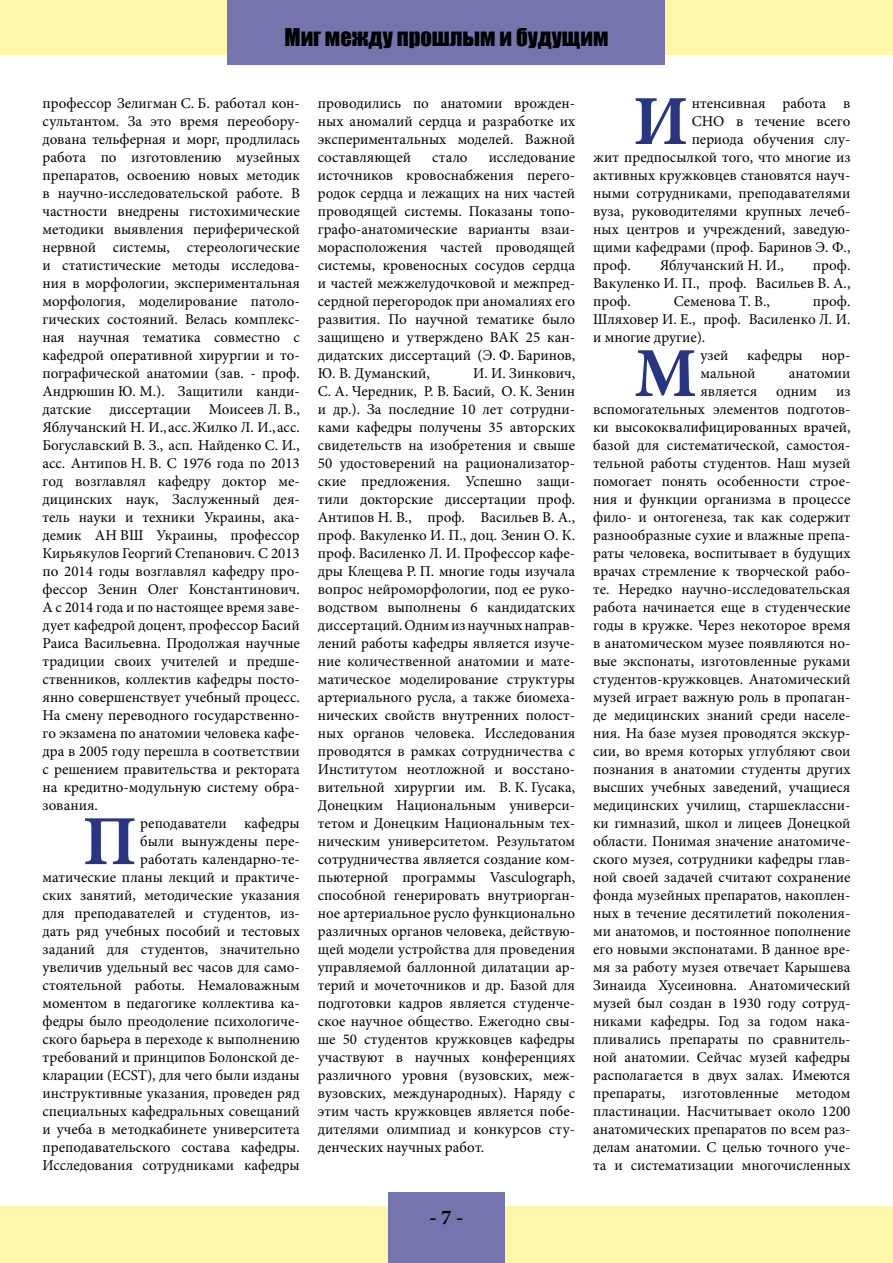
<style>
.page{position:relative;width:893px;height:1263px;background:#fff}
.page>*{position:absolute;margin:0;border:0;box-sizing:border-box;transform-origin:0 0}
.t1{font:700 70.35px "Minion Pro";color:#283583}
.t2{font:22.5px "Impact";color:#000}
.t3{font:700 21px "Minion Pro";color:#000}
.t4{font:15px/18px "Minion Pro";color:#000;text-align:justify}
</style>
<div class="page">
<div style="left:0;top:1206px;width:893px;height:57px;background:#fff6a7"></div>
<div style="left:388px;top:1193px;width:117px;height:70px;background:#7674ae"></div>
<div style="left:0;top:0;width:893px;height:54px;background:#fff6a7"></div>
<div style="left:228px;top:0;width:437px;height:65px;background:#7674ae"></div>
<h2 class="t2" style="left:285px;top:20px;width:325px">Миг между прошлым и будущим</h2>
<p class="t4" style="left:43px;top:94px;width:259px">профессор Зелигман С. Б. работал кон&shy;сультантом. За это время переобору&shy;дована тельферная и морг, продлилась работа по изготовлению музейных препаратов, освоению новых методик в научно-исследовательской работе. В частности внедрены гистохимические методики выявления периферической нервной системы, стереологические и статистические методы исследова&shy;ния в морфологии, экспериментальная морфология, моделирование патоло&shy;гических состояний. Велась комплекс&shy;ная научная тематика совместно с кафедрой оперативной хирургии и то&shy;пографической анатомии (зав. - проф.<br>Андрюшин Ю. М.). Защитили канди&shy;датские диссертации Моисеев Л. В., Яблучанский Н. И., асс. Жилко Л. И., асс.<br>Богуславский В. З., асп. Найденко С. И., асс. Антипов Н. В. С 1976 года по 2013 год возглавлял кафедру доктор ме&shy;дицинских наук, Заслуженный дея&shy;тель науки и техники Украины, ака&shy;демик АН ВШ Украины, профессор Кирьякулов Георгий Степанович. С 2013 по 2014 годы возглавлял кафедру про&shy;фессор Зенин Олег Константинович.<br>А с 2014 года и по настоящее время заве&shy;дует кафедрой доцент, профессор Басий Раиса Васильевна. Продолжая научные традиции своих учителей и предше&shy;ственников, коллектив кафедры посто&shy;янно совершенствует учебный процесс.<br>На смену переводного государственно&shy;го экзамена по анатомии человека кафе&shy;дра в 2005 году перешла в соответствии с решением правительства и ректората на кредитно-модульную систему обра&shy;зования.</p>
<h1 class="t1" style="left:83px;top:792px;width:55px">П</h1>
<p class="t4" style="left:43px;top:814px;width:259px;text-align:right">реподаватели кафедры<br>были вынуждены пере-<br>работать календарно-те-<br>матические планы лекций и практиче&shy;ских занятий, методические указания для преподавателей и студентов, из&shy;дать ряд учебных пособий и тестовых заданий для студентов, значительно увеличив удельный вес часов для само&shy;стоятельной работы. Немаловажным моментом в педагогике коллектива ка&shy;федры было преодоление психологиче&shy;ского барьера в переходе к выполнению требований и принципов Болонской де&shy;кларации (ECST), для чего были изданы инструктивные указания, проведен ряд специальных кафедральных совещаний и учеба в методкабинете университета преподавательского состава кафедры.<br>Исследования сотрудниками кафедры</p>
<p class="t4" style="left:318px;top:94px;width:259px">проводились по анатомии врожден&shy;ных аномалий сердца и разработке их экспериментальных моделей. Важной составляющей</p>
<p class="t4" style="left:318px;top:148px;width:259px;text-indent:171px">исследование источников кровоснабжения перего&shy;родок сердца и лежащих на них частей проводящей системы. Показаны топо&shy;графо-анатомические варианты взаи&shy;морасположения частей проводящей системы, кровеносных сосудов сердца и частей межжелудочковой и межпред&shy;сердной перегородок при аномалиях его развития. По научной тематике было защищено и утверждено ВАК 25 кан&shy;дидатских диссертаций (Э. Ф. Баринов, Ю. В. Думанский,</p>
<p class="t4" style="left:432px;top:148px;width:37px">стало</p>
<p class="t4" style="left:318px;top:364px;width:259px;text-indent:155px">И. И. Зинкович, С. А. Чередник, Р. В. Басий, О. К. Зенин и др.). За последние 10 лет сотрудни&shy;ками кафедры получены 35 авторских свидетельств на изобретения и свыше 50 удостоверений на рационализатор&shy;ские предложения. Успешно защи&shy;тили докторские диссертации проф.<br>Антипов Н. В., проф. Васильев В. А., проф. Вакуленко И. П., доц. Зенин О. К. проф. Василенко Л. И. Профессор кафе&shy;дры Клещева Р. П. многие годы изучала вопрос нейроморфологии, под ее руко&shy;водством выполнены 6 кандидатских диссертаций. Одним из научных направ&shy;лений работы кафедры является изуче&shy;ние количественной анатомии и мате&shy;матическое моделирование структуры артериального русла, а также биомеха&shy;нических свойств внутренних полост&shy;ных органов человека. Исследования проводятся в рамках сотрудничества с Институтом неотложной и восстано&shy;вительной хирургии им. В. К. Гусака, Донецким Национальным универси&shy;тетом и Донецким Национальным тех&shy;ническим университетом. Результатом сотрудничества является создание ком&shy;пьютерной программы Vasculograph, способной генерировать внутриорган&shy;ное артериальное русло функционально различных органов человека, действую&shy;щей модели устройства для проведения управляемой баллонной дилатации ар&shy;терий и мочеточников и др. Базой для подготовки кадров является студенче&shy;ское научное общество. Ежегодно свы&shy;ше 50 студентов кружковцев кафедры участвуют в научных конференциях различного уровня (вузовских, меж&shy;вузовских, международных). Наряду с этим часть кружковцев является побе&shy;дителями олимпиад и конкурсов сту&shy;денческих научных работ.</p>
<h3 class="t3" style="left:429px;top:1202px;width:35px">- 7 -</h3>
<h1 class="t1" style="left:633px;top:72px;width:57px">И</h1>
<p class="t4" style="left:692px;top:94px;width:160px">нтенсивная работа в</p>
<p class="t4" style="left:692px;top:112px;width:160px">СНО в течение всего</p>
<p class="t4" style="left:692px;top:130px;width:160px">периода обучения слу-</p>
<p class="t4" style="left:593px;top:148px;width:259px">жит предпосылкой того, что многие из</p>
<p class="t4" style="left:593px;top:166px;width:259px">активных кружковцев становятся науч-</p>
<p class="t4" style="left:593px;top:184px;width:259px">ными сотрудниками, преподавателями</p>
<p class="t4" style="left:593px;top:202px;width:259px">вуза, руководителями крупных лечеб-</p>
<p class="t4" style="left:593px;top:220px;width:259px">ных центров и учреждений, заведую-</p>
<p class="t4" style="left:593px;top:238px;width:259px">щими кафедрами (проф. Баринов Э. Ф.,</p>
<p class="t4" style="left:593px;top:256px;width:39px">проф.</p>
<p class="t4" style="left:660px;top:256px;width:126px">Яблучанский Н. И.,</p>
<p class="t4" style="left:593px;top:256px;width:259px;text-indent:220px">проф.<br>Вакуленко И. П., проф. Васильев В. А., проф.</p>
<p class="t4" style="left:593px;top:292px;width:259px;text-indent:220px">проф.<br>Шляховер И. Е., проф. Василенко Л. И. и многие другие).</p>
<h1 class="t1" style="left:634px;top:324px;width:64px">М</h1>
<p class="t4" style="left:700px;top:346px;width:152px">узей кафедры нор&shy;мальной</p>
<p class="t4" style="left:674px;top:292px;width:98px">Семенова Т. В.,</p>
<p class="t4" style="left:789px;top:364px;width:63px">анатомии</p>
<p class="t4" style="left:593px;top:382px;width:259px;text-indent:243px">из вспомогательных элементов подготов&shy;ки высококвалифицированных врачей, базой для систематической, самостоя&shy;тельной работы студентов. Наш музей помогает понять особенности строе&shy;ния и функции организма в процессе фило- и онтогенеза, так как содержит разнообразные сухие и влажные препа&shy;раты человека, воспитывает в будущих врачах стремление к творческой рабо&shy;те. Нередко научно-исследовательская работа начинается еще в студенческие годы в кружке. Через некоторое время в анатомическом музее появляются но&shy;вые экспонаты, изготовленные руками студентов-кружковцев. Анатомический музей играет важную роль в пропаган&shy;де медицинских знаний среди населе&shy;ния. На базе музея проводятся экскур&shy;сии, во время которых углубляют свои познания в анатомии студенты других высших учебных заведений, учащиеся медицинских училищ, старшеклассни&shy;ки гимназий, школ и лицеев Донецкой области. Понимая значение анатомиче&shy;ского музея, сотрудники кафедры глав&shy;ной своей задачей считают сохранение фонда музейных препаратов, накоплен&shy;ных в течение десятилетий поколения&shy;ми анатомов, и постоянное пополнение его новыми экспонатами. В данное вре&shy;мя за работу музея отвечает Карышева Зинаида Хусеиновна. Анатомический музей был создан в 1930 году сотруд&shy;никами кафедры. Год за годом нака&shy;пливались препараты по сравнитель&shy;ной анатомии. Сейчас музей кафедры располагается в двух залах. Имеются препараты, изготовленные методом пластинации. Насчитывает около 1200 анатомических препаратов по всем раз&shy;делам анатомии. С целью точного уче&shy;та и систематизации многочисленных</p>
<p class="t4" style="left:700px;top:382px;width:58px">является</p>
<p class="t4" style="left:776px;top:382px;width:42px">одним</p>
</div>
